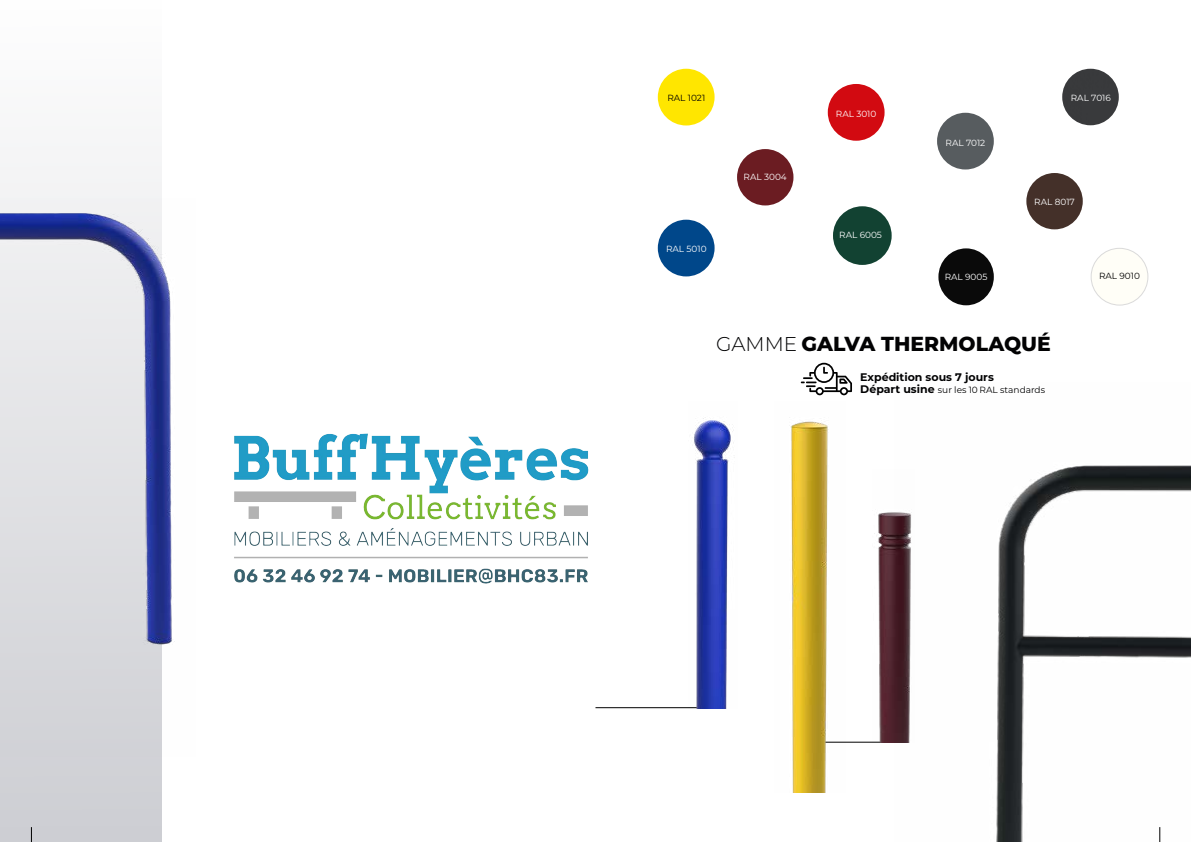
<style>
.page{position:relative;width:1191px;height:842px;background:#fff}
.page>*{position:absolute;margin:0;border:0;box-sizing:border-box;transform-origin:0 0}
.t1{font:800 20.3px "Montserrat";color:#020203}
.t2{font:700 11px "Montserrat";color:#020203}
.t3{font:9px "Montserrat";color:#020203}
.t4{font:8.9px "Montserrat";color:#fff}
.t5{font:8.9px "Montserrat";color:#000}
.s1{font-weight:300;font-size:20px}
.s2{font-weight:700;font-size:11px}
</style>
<div class="page">
<svg style="left:0;top:162px;width:162px;height:680px;fill:#d0d1d6"></svg>
<hr style="left:595px;top:707px;width:131px;height:1px;background:#000">
<hr style="left:823px;top:742px;width:83px;height:1px;background:#000">
<div style="left:937px;top:113px;width:56px;height:56px;background:#575c5f;border-radius:28px"></div>
<div style="left:1062px;top:69px;width:56px;height:56px;background:#393a3c;border-radius:28px"></div>
<img style="left:938px;top:248px;width:55px;height:57px">
<div style="left:1026px;top:173px;width:56px;height:56px;background:#443029;border-radius:28px"></div>
<div style="left:658px;top:220px;width:56px;height:56px;background:#00478a;border-radius:50%"></div>
<div style="left:658px;top:69px;width:56px;height:56px;background:#ffe600;border-radius:50%"></div>
<div style="left:827px;top:84px;width:57px;height:57px;background:#d20a11;border-radius:50%"></div>
<div style="left:1091px;top:248px;width:56px;height:57px;background:#fffef7;border-radius:50%"></div>
<div style="left:1090px;top:248px;width:58px;height:57px;border:1px solid #dadada;border-radius:50%"></div>
<div style="left:833px;top:206px;width:58px;height:59px;background:#124232;border-radius:29px"></div>
<div style="left:737px;top:149px;width:56px;height:56px;background:#6b1c22;border-radius:28px"></div>
<img style="left:873px;top:512px;width:21px;height:231px">
<img style="left:791px;top:421px;width:54px;height:372px">
<img style="left:894px;top:465px;width:297px;height:377px">
<img style="left:689px;top:417px;width:45px;height:291px">
<img style="left:0;top:198px;width:175px;height:559px">
<svg style="left:801px;top:363px;width:51px;height:32px"></svg>
<svg style="left:31px;top:827px;width:1px;height:15px"></svg>
<img style="left:234px;top:433px;width:355px;height:151px">
<p class="t5" style="left:667px;top:92px;width:39px">RAL 1021</p>
<p class="t4" style="left:666px;top:243px;width:42px">RAL 5010</p>
<p class="t4" style="left:743px;top:170px;width:45px">RAL 3004</p>
<p class="t4" style="left:836px;top:107px;width:42px">RAL 3010</p>
<p class="t4" style="left:839px;top:229px;width:44px">RAL 6005</p>
<p class="t4" style="left:945px;top:136px;width:41px">RAL 7012</p>
<p class="t4" style="left:944px;top:271px;width:44px">RAL 9005</p>
<p class="t4" style="left:1070px;top:91px;width:42px">RAL 7016</p>
<p class="t4" style="left:1034px;top:196px;width:42px">RAL 8017</p>
<p class="t5" style="left:1099px;top:270px;width:42px">RAL 9010</p>
<h1 class="t1" style="left:716px;top:329px;width:336px"><span class="s1">GAMME</span> GALVA THERMOLAQUÉ</h1>
<p class="t2" style="left:860px;top:369px;width:135px">Expédition sous 7 jours</p>
<p class="t3" style="left:860px;top:383px;width:186px"><span class="s2">Départ usine</span> sur les 10 RAL standards</p>
</div>
